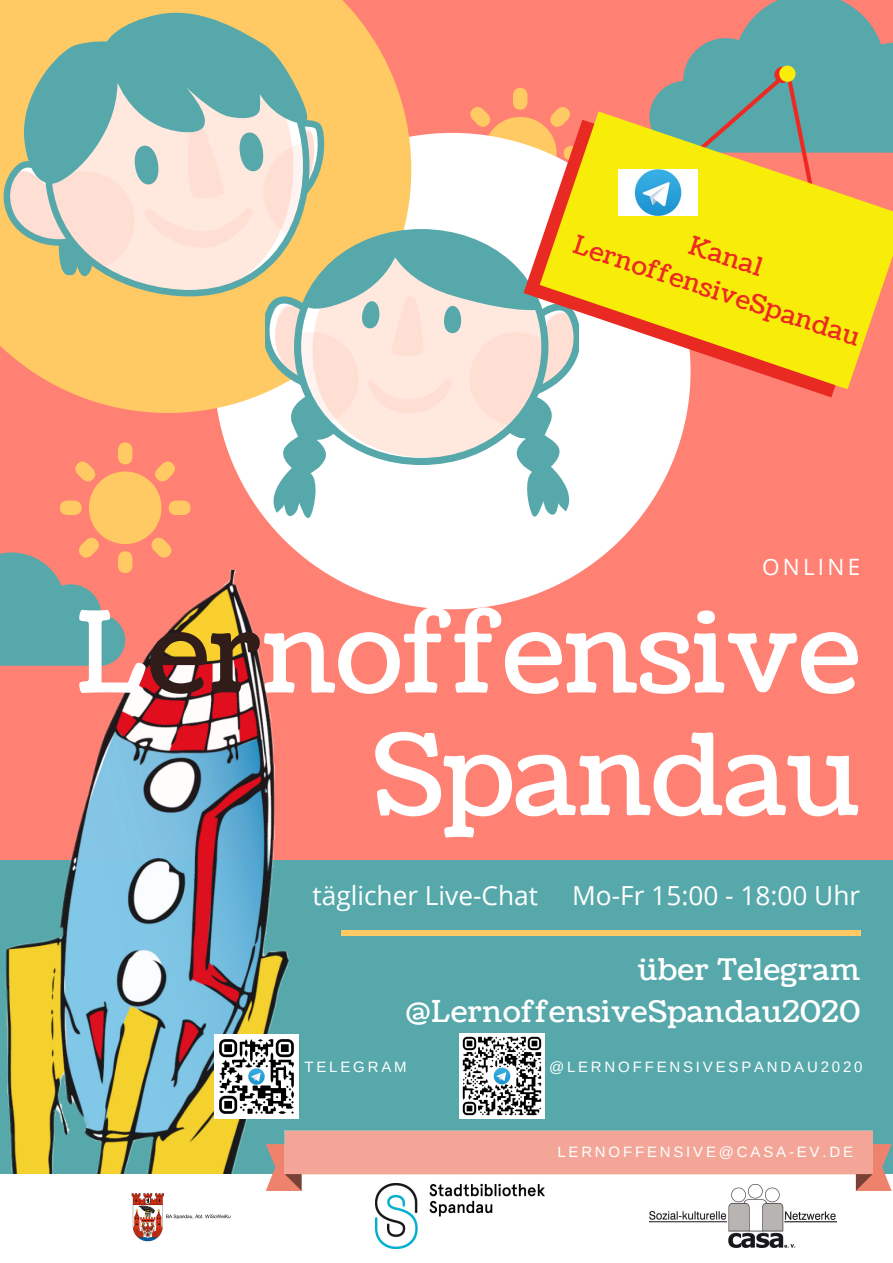
<style>
.page{position:relative;width:893px;height:1263px;background:#ff8174}
.page>*{position:absolute;margin:0;border:0;box-sizing:border-box;transform-origin:0 0}
.t1{font:112.57px/122.6px "Coustard";color:#fff;text-align:right}
.t2{font:30px/41.9px "Coustard";letter-spacing:.02em;color:#fff;text-align:right}
.t3{font:26.25px "Open Sans";color:#fff}
.t4{font:25.65px/35.8px "Coustard";color:#ed2a21;text-align:center}
.t5{font:22.5px "Open Sans";letter-spacing:.145em;color:#fff}
.t6{font:15px "Arimo";letter-spacing:.19em;color:#fff}
.s1{color:#301c18}
</style>
<div class="page">
<svg style="left:470px;top:88px;width:99px;height:45px"></svg>
<svg style="left:217px;top:133px;width:472px;height:476px;fill:#fff"></svg>
<svg style="left:0;top:0;width:411px;height:413px;background:#fec266"></svg>
<svg style="left:265px;top:229px;width:313px;height:296px;background:#d0dbd5"></svg>
<svg style="left:24px;top:8px;width:285px;height:288px;background:#a1b996"></svg>
<svg style="left:1px;top:120px;width:324px;height:148px;background:#ddd6c2"></svg>
<svg style="left:0;top:442px;width:190px;height:128px"></svg>
<div style="left:0;top:860px;width:893px;height:318px;background:#57a8ab"></div>
<div style="left:341px;top:930px;width:519px;height:6px;background:#ffca63"></div>
<img style="left:0;top:570px;width:289px;height:604px">
<div style="left:0;top:1174px;width:893px;height:89px;background:#fff"></div>
<img style="left:131px;top:1193px;width:100px;height:49px">
<img style="left:375px;top:1191px;width:170px;height:57px">
<img style="left:649px;top:1191px;width:187px;height:57px">
<svg style="left:266px;top:1131px;width:625px;height:60px"></svg>
<img style="left:214px;top:1034px;width:84px;height:84px">
<img style="left:459px;top:1033px;width:86px;height:86px">
<svg style="left:523px;top:120px;width:325px;height:277px"></svg>
<svg style="left:540px;top:111px;width:353px;height:278px;background:#f4d23a"></svg>
<svg style="left:649px;top:0;width:244px;height:218px"></svg>
<img style="left:618px;top:170px;width:79px;height:46px">
<h3 class="t4" style="left:590px;top:194px;width:301px;rotate:18deg">Kanal<br>LernoffensiveSpandau</h3>
<h3 class="t5" style="left:762px;top:551px;width:100px">ONLINE</h3>
<h1 class="t1" style="left:75px;top:595px;width:786px">L<span class="s1">er</span>noffensive<br>Spandau</h1>
<h3 class="t3" style="left:312px;top:877px;width:227px">täglicher Live-Chat</h3>
<h3 class="t3" style="left:572px;top:877px;width:289px">Mo-Fr 15:00 - 18:00 Uhr</h3>
<h2 class="t2" style="left:406px;top:949px;width:456px">über Telegram @LernoffensiveSpandau2020</h2>
<p class="t6" style="left:304px;top:1059px;width:104px">TELEGRAM</p>
<p class="t6" style="left:549px;top:1059px;width:315px">@LERNOFFENSIVESPANDAU2020</p>
<p class="t6" style="left:557px;top:1143px;width:297px">LERNOFFENSIVE@CASA-EV.DE</p>
</div>
